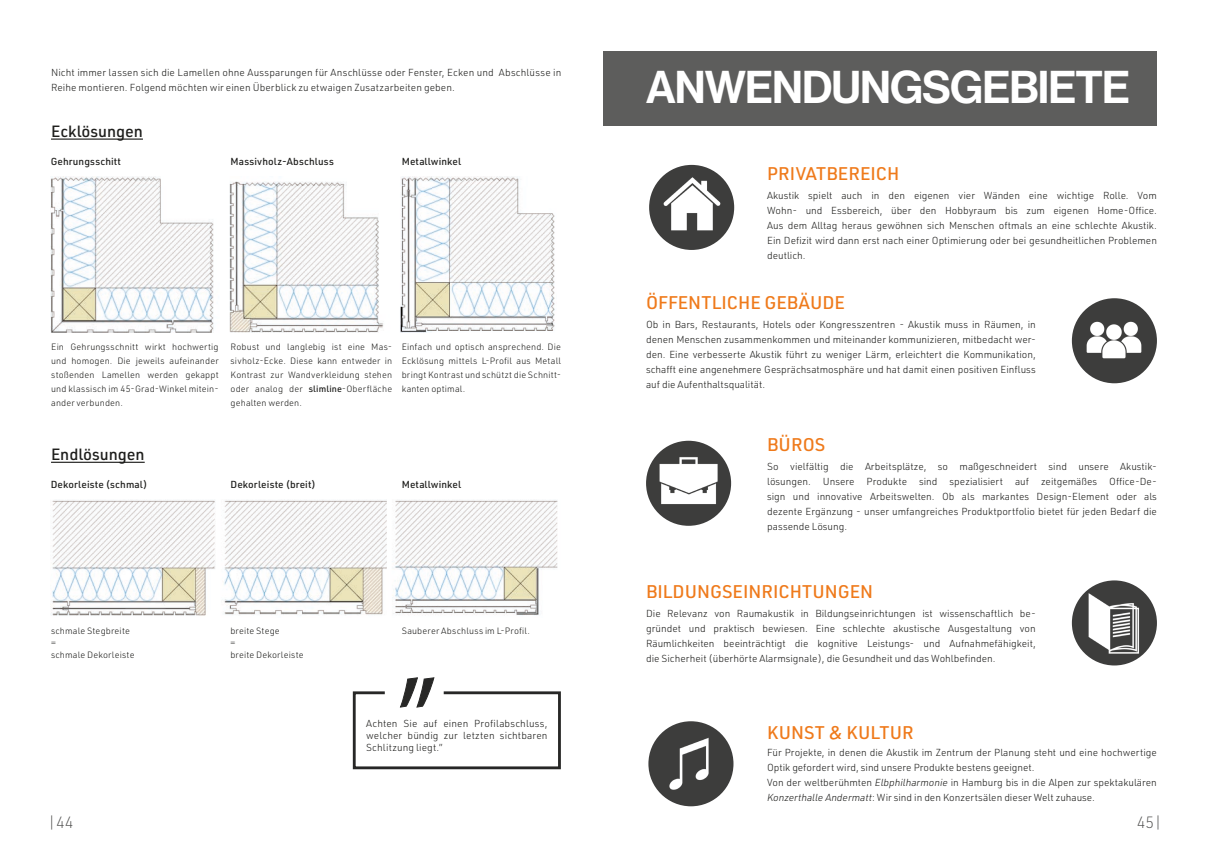
<style>
.page{position:relative;width:1208px;height:859px;background:#fff}
.page>*{position:absolute;margin:0;border:0;box-sizing:border-box;transform-origin:0 0}
.Heading_4{font:45px "N Haas Grotesk DS Pro 65 Md";letter-spacing:-.02em;color:#fff}
.Fließtext{font:500 18px "URWDIN";color:#ef7a1b}
.Header_2{font:500 16px "URWDIN";color:#1d1d1b}
.t1{font:200 16px "URWDIN";color:#4b4b4a}
.Fließtext-2{font:300 10px/15px "URWDIN";color:#1d1d1b;text-align:justify}
.t2{font:500 10px "URWDIN";letter-spacing:.015em;color:#1d1d1b}
.t3{font:300 9px/14px "URWDIN";letter-spacing:.015em;color:#1d1d1b;text-align:justify}
.s1{font-weight:500}
.s2{font-style:italic}
</style>
<div class="page">
<img style="left:51px;top:176px;width:504px;height:156px">
<img style="left:51px;top:500px;width:507px;height:116px">
<hr style="left:51px;top:139px;width:92px;height:1px;background:#1d1d1b">
<hr style="left:51px;top:462px;width:94px;height:1px;background:#1d1d1b">
<svg style="left:352px;top:677px;width:209px;height:93px"></svg>
<img style="left:649px;top:165px;width:85px;height:85px;border-radius:43px">
<img style="left:648px;top:721px;width:85px;height:85px;border-radius:43px">
<img style="left:646px;top:441px;width:85px;height:85px;border-radius:43px">
<img style="left:1071px;top:580px;width:86px;height:85px;border-radius:43px">
<div style="left:1071px;top:298px;width:86px;height:85px;background:#3d3d3c;border-radius:50%"></div>
<img style="left:1079px;top:305px;width:70px;height:71px">
<div style="left:604px;top:51px;width:553px;height:74px;background:#5d5d5c"></div>
<p class="Fließtext-2" style="left:51px;top:64px;width:512px">Nicht immer lassen sich die Lamellen ohne Aussparungen für Anschlüsse oder Fenster, Ecken und Abschlüsse in<br>Reihe montieren. Folgend möchten wir einen Überblick zu etwaigen Zusatzarbeiten geben.</p>
<p class="Header_2" style="left:51px;top:120px;width:93px">Ecklösungen</p>
<p class="t2" style="left:51px;top:155px;width:72px">Gehrungsschitt</p>
<p class="t2" style="left:230px;top:155px;width:105px">Massivholz-Abschluss</p>
<p class="t2" style="left:402px;top:155px;width:61px">Metallwinkel</p>
<p class="t3" style="left:51px;top:339px;width:169px">Ein Gehrungsschnitt wirkt hochwertig und homogen. Die jeweils aufeinander stoßenden Lamellen werden gekappt und klassisch im 45-Grad-Winkel mitein&shy;ander verbunden.</p>
<p class="t3" style="left:230px;top:339px;width:163px">Robust und langlebig ist eine Mas&shy;sivholz-Ecke. Diese kann entweder in Kontrast zur Wandverkleidung stehen oder analog der <span class="s1">slimline</span>-Oberfläche gehalten werden.</p>
<p class="t3" style="left:402px;top:339px;width:161px">Einfach und optisch ansprechend. Die Ecklösung mittels L-Profil aus Metall bringt Kontrast und schützt die Schnitt-</p>
<p class="t3" style="left:402px;top:381px;width:65px">kanten optimal.</p>
<p class="Header_2" style="left:51px;top:444px;width:95px">Endlösungen</p>
<p class="t2" style="left:51px;top:478px;width:98px">Dekorleiste (schmal)</p>
<p class="t2" style="left:230px;top:478px;width:87px">Dekorleiste (breit)</p>
<p class="t2" style="left:402px;top:478px;width:61px">Metallwinkel</p>
<p class="t3" style="left:51px;top:623px;width:80px">schmale Stegbreite</p>
<p class="t3" style="left:51px;top:635px;width:6px">=</p>
<p class="t3" style="left:51px;top:647px;width:85px">schmale Dekorleiste</p>
<p class="t1" style="left:47px;top:812px;width:27px">|44</p>
<p class="t3" style="left:230px;top:623px;width:51px">breite Stege</p>
<p class="t3" style="left:230px;top:635px;width:6px">=</p>
<p class="t3" style="left:230px;top:647px;width:75px">breite Dekorleiste</p>
<p class="t3" style="left:402px;top:623px;width:130px">Sauberer Abschluss im L-Profil.</p>
<p class="Fließtext-2" style="left:366px;top:718px;width:183px;line-height:12px">Achten Sie auf einen Profilabschluss, welcher bündig zur letzten sichtbaren Schlitzung liegt.”</p>
<p class="Heading_4" style="left:646px;top:61px;width:485px">ANWENDUNGSGEBIETE</p>
<p class="Fließtext" style="left:767px;top:162px;width:134px">PRIVATBEREICH</p>
<p class="Fließtext-2" style="left:767px;top:188px;width:391px">Akustik spielt auch in den eigenen vier Wänden eine wichtige Rolle. Vom Wohn- und Essbereich, über den Hobbyraum bis zum eigenen Home-Office.<br>Aus dem Alltag heraus gewöhnen sich Menschen oftmals an eine schlechte Akustik.<br>Ein Defizit wird dann erst nach einer Optimierung oder bei gesundheitlichen Problemen deutlich.</p>
<p class="Fließtext" style="left:646px;top:290px;width:200px">ÖFFENTLICHE GEBÄUDE</p>
<p class="Fließtext-2" style="left:646px;top:316px;width:391px">Ob in Bars, Restaurants, Hotels oder Kongresszentren - Akustik muss in Räumen, in denen Menschen zusammenkommen und miteinander kommunizieren, mitbedacht wer&shy;den. Eine verbesserte Akustik führt zu weniger Lärm, erleichtert die Kommunikation, schafft eine angenehmere Gesprächsatmosphäre und hat damit einen positiven Einfluss auf die Aufenthaltsqualität.</p>
<p class="Fließtext" style="left:767px;top:433px;width:60px">BÜROS</p>
<p class="Fließtext-2" style="left:767px;top:459px;width:391px">So vielfältig die Arbeitsplätze, so maßgeschneidert sind unsere Akustik&shy;lösungen. Unsere Produkte sind spezialisiert auf zeitgemäßes Office-De&shy;sign und innovative Arbeitswelten. Ob als markantes Design-Element oder als dezente Ergänzung - unser umfangreiches Produktportfolio bietet für jeden Bedarf die passende Lösung.</p>
<p class="Fließtext" style="left:646px;top:579px;width:229px">BILDUNGSEINRICHTUNGEN</p>
<p class="Fließtext-2" style="left:646px;top:605px;width:391px">Die Relevanz von Raumakustik in Bildungseinrichtungen ist wissenschaftlich be&shy;gründet und praktisch bewiesen. Eine schlechte akustische Ausgestaltung von Räumlichkeiten beeinträchtigt die kognitive Leistungs- und Aufnahmefähigkeit, die Sicherheit (überhörte Alarmsignale), die Gesundheit und das Wohlbefinden.</p>
<p class="Fließtext" style="left:767px;top:721px;width:148px">KUNST &amp; KULTUR</p>
<p class="Fließtext-2" style="left:767px;top:744px;width:391px">Für Projekte, in denen die Akustik im Zentrum der Planung steht und eine hochwertige<br>Optik gefordert wird, sind unsere Produkte bestens geeignet.</p>
<p class="Fließtext-2" style="left:767px;top:774px;width:391px">Von der weltberühmten <span class="s2">Elbphilharmonie</span> in Hamburg bis in die Alpen zur spektakulären<br><span class="s2">Konzerthalle Andermatt</span>: Wir sind in den Konzertsälen dieser Welt zuhause.</p>
<p class="t1" style="left:1136px;top:812px;width:27px">45|</p>
</div>
